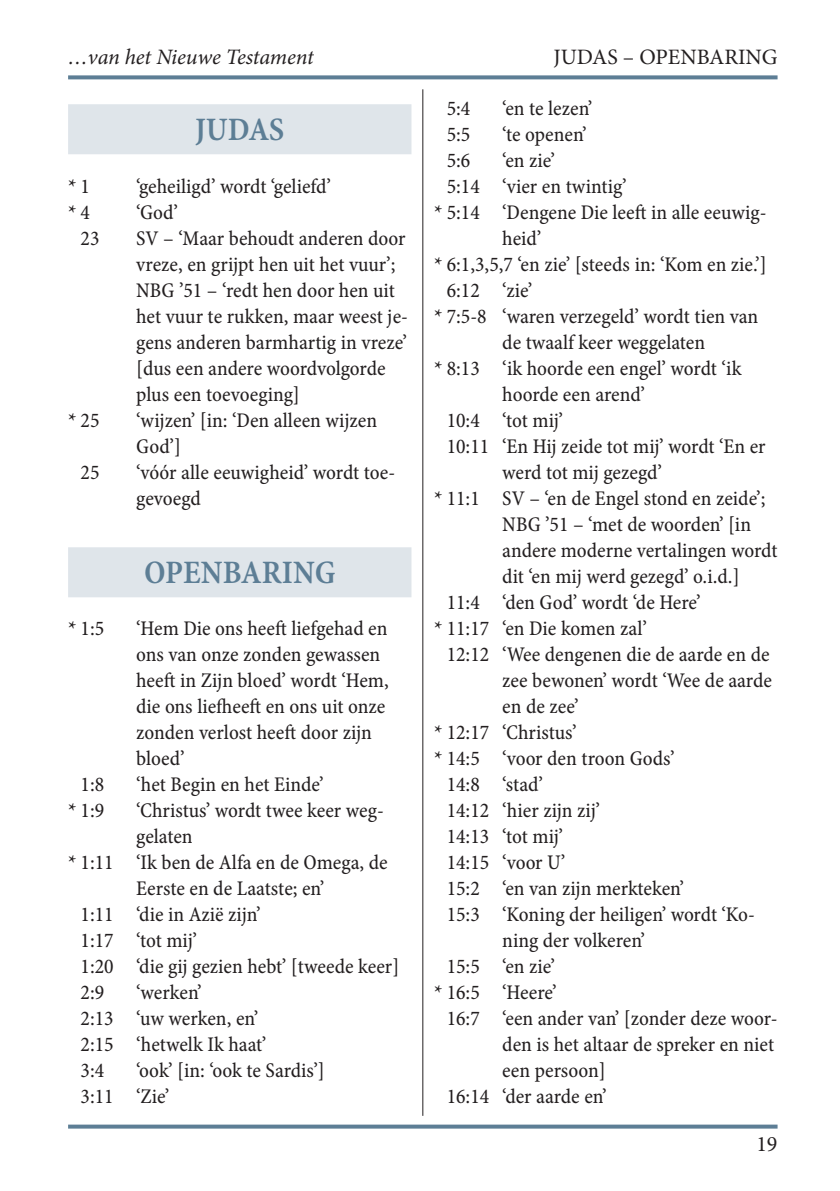
<style>
.page{position:relative;width:840px;height:1191px;background:#fff}
.page>*{position:absolute;margin:0;border:0;box-sizing:border-box;transform-origin:0 0}
.t1{font:33px "Minion Pro Semibold Cn Capt";color:#5d7e95}
.t2{font:italic 22px "Minion Pro";letter-spacing:-.01em;color:#231f20}
.t3{font:22px "Minion Pro";color:#231f20}
.t4{font:21px/26px "Minion Pro Cn Capt";color:#231f20}
</style>
<div class="page">
<svg style="left:68px;top:75px;width:709px;height:4px;background:#6c8a9f"></svg>
<svg style="left:68px;top:1124px;width:709px;height:4px;background:#7591a5"></svg>
<hr style="left:422px;top:89px;width:1px;height:1026px;background:#231f20">
<div style="left:68px;top:104px;width:343px;height:50px;background:#dfe5ea"></div>
<div style="left:68px;top:547px;width:343px;height:50px;background:#dfe5ea"></div>
<p class="t2" style="left:68px;top:42px;width:247px">…van het Nieuwe Testament</p>
<h1 class="t1" style="left:195px;top:107px;width:91px">JUDAS</h1>
<p class="t4" style="left:68px;top:174px;width:23px">*1</p>
<p class="t4" style="left:136px;top:174px;width:196px">‘geheiligd’ wordt ‘geliefd’</p>
<p class="t4" style="left:68px;top:200px;width:23px">*4</p>
<p class="t4" style="left:136px;top:200px;width:43px">‘God’</p>
<p class="t4" style="left:81px;top:226px;width:20px">23</p>
<p class="t4" style="left:136px;top:226px;width:273px">SV – ‘Maar behoudt anderen door vreze, en grijpt hen uit het vuur’;<br>NBG ’51 – ‘redt hen door hen uit het vuur te rukken, maar weest je&shy;gens anderen barmhartig in vreze’ [dus een andere woordvolgorde plus een toevoeging]</p>
<p class="t4" style="left:68px;top:408px;width:33px">*25</p>
<p class="t4" style="left:136px;top:408px;width:242px">‘wijzen’ [in: ‘Den alleen wijzen<br>God’]</p>
<p class="t4" style="left:81px;top:460px;width:20px">25</p>
<p class="t4" style="left:136px;top:460px;width:260px">‘vóór alle eeuwigheid’ wordt toe&shy;gevoegd</p>
<h1 class="t1" style="left:144px;top:550px;width:193px">OPENBARING</h1>
<p class="t4" style="left:68px;top:616px;width:38px">* 1:5</p>
<p class="t4" style="left:136px;top:616px;width:254px">‘Hem Die ons heeft liefgehad en ons van onze zonden gewassen heeft in Zijn bloed’ wordt ‘Hem, die ons liefheeft en ons uit onze zonden verlost heeft door zijn bloed’</p>
<p class="t4" style="left:81px;top:772px;width:25px">1:8</p>
<p class="t4" style="left:136px;top:772px;width:189px">‘het Begin en het Einde’</p>
<p class="t4" style="left:68px;top:798px;width:38px">* 1:9</p>
<p class="t4" style="left:136px;top:798px;width:249px">‘Christus’ wordt twee keer weg-</p>
<p class="t4" style="left:136px;top:824px;width:58px">gelaten</p>
<p class="t4" style="left:68px;top:850px;width:321px">* 1:11 ‘Ik ben de Alfa en de Omega, de</p>
<p class="t4" style="left:136px;top:876px;width:189px">Eerste en de Laatste; en’</p>
<p class="t4" style="left:81px;top:902px;width:181px">1:11 ‘die in Azië zijn’</p>
<p class="t4" style="left:81px;top:928px;width:118px">1:17 ‘tot mij’</p>
<p class="t4" style="left:81px;top:954px;width:320px">1:20 ‘die gij gezien hebt’ [tweede keer]</p>
<p class="t4" style="left:81px;top:980px;width:25px">2:9</p>
<p class="t4" style="left:81px;top:980px;width:187px;text-indent:56px">‘werken’<br>2:13 ‘uw werken, en’<br>2:15 ‘hetwelk Ik haat’<br>3:4</p>
<p class="t4" style="left:81px;top:1058px;width:245px;text-indent:56px">‘ook’ [in: ‘ook te Sardis’]<br>3:11 ‘Zie’</p>
<p class="t3" style="left:553px;top:42px;width:225px">JUDAS – OPENBARING</p>
<p class="t4" style="left:446px;top:96px;width:25px">5:4</p>
<p class="t4" style="left:502px;top:96px;width:92px">‘en te lezen’</p>
<p class="t4" style="left:446px;top:122px;width:25px">5:5</p>
<p class="t4" style="left:502px;top:122px;width:86px">‘te openen’</p>
<p class="t4" style="left:446px;top:148px;width:25px">5:6</p>
<p class="t4" style="left:502px;top:148px;width:54px">‘en zie’</p>
<p class="t4" style="left:446px;top:174px;width:181px">5:14 ‘vier en twintig’</p>
<p class="t4" style="left:434px;top:200px;width:334px">* 5:14 ‘Dengene Die leeft in alle eeuwig-</p>
<p class="t4" style="left:502px;top:226px;width:41px">heid’</p>
<p class="t4" style="left:434px;top:252px;width:334px">* 6:1,3,5,7 ‘en zie’ [steeds in: ‘Kom en zie.’]</p>
<p class="t4" style="left:446px;top:278px;width:87px">6:12 ‘zie’</p>
<p class="t4" style="left:434px;top:304px;width:325px">* 7:5-8 ‘waren verzegeld’ wordt tien van</p>
<p class="t4" style="left:502px;top:330px;width:204px">de twaalf keer weggelaten</p>
<p class="t4" style="left:434px;top:356px;width:308px">* 8:13 ‘ik hoorde een engel’ wordt ‘ik</p>
<p class="t4" style="left:502px;top:382px;width:144px">hoorde een arend’</p>
<p class="t4" style="left:446px;top:408px;width:118px">10:4 ‘tot mij’</p>
<p class="t4" style="left:446px;top:434px;width:320px">10:11 ‘En Hij zeide tot mij’ wordt ‘En er</p>
<p class="t4" style="left:502px;top:460px;width:161px">werd tot mij gezegd’</p>
<p class="t4" style="left:434px;top:486px;width:333px">* 11:1 SV – ‘en de Engel stond en zeide’;</p>
<p class="t4" style="left:502px;top:512px;width:250px">NBG ’51 – ‘met de woorden’ [in</p>
<p class="t4" style="left:502px;top:538px;width:276px">andere moderne vertalingen wordt</p>
<p class="t4" style="left:502px;top:564px;width:239px">dit ‘en mij werd gezegd’ o.i.d.]</p>
<p class="t4" style="left:446px;top:590px;width:255px">11:4 ‘den God’ wordt ‘de Here’</p>
<p class="t4" style="left:434px;top:616px;width:214px">* 11:17 ‘en Die komen zal’</p>
<p class="t4" style="left:446px;top:642px;width:324px">12:12 ‘Wee dengenen die de aarde en de</p>
<p class="t4" style="left:502px;top:668px;width:271px">zee bewonen’ wordt ‘Wee de aarde</p>
<p class="t4" style="left:502px;top:694px;width:78px">en de zee’</p>
<p class="t4" style="left:434px;top:720px;width:144px">* 12:17 ‘Christus’</p>
<p class="t4" style="left:434px;top:746px;width:242px">* 14:5 ‘voor den troon Gods’</p>
<p class="t4" style="left:446px;top:772px;width:98px">14:8 ‘stad’</p>
<p class="t4" style="left:446px;top:798px;width:155px">14:12 ‘hier zijn zij’</p>
<p class="t4" style="left:446px;top:823px;width:118px">14:13 ‘tot mij’</p>
<p class="t4" style="left:446px;top:849px;width:120px">14:15 ‘voor U’</p>
<p class="t4" style="left:446px;top:875px;width:239px">15:2 ‘en van zijn merkteken’</p>
<p class="t4" style="left:446px;top:901px;width:309px">15:3 ‘Koning der heiligen’ wordt ‘Ko-</p>
<p class="t4" style="left:502px;top:927px;width:144px">ning der volkeren’</p>
<p class="t4" style="left:446px;top:953px;width:110px">15:5 ‘en zie’</p>
<p class="t4" style="left:434px;top:979px;width:124px">* 16:5 ‘Heere’</p>
<p class="t4" style="left:446px;top:1005px;width:332px">16:7 ‘een ander van’ [zonder deze woor-</p>
<p class="t4" style="left:502px;top:1031px;width:273px">den is het altaar de spreker en niet</p>
<p class="t4" style="left:502px;top:1057px;width:105px">een persoon]</p>
<p class="t4" style="left:446px;top:1083px;width:161px">16:14 ‘der aarde en’</p>
<p class="t3" style="left:756px;top:1129px;width:23px">19</p>
</div>
